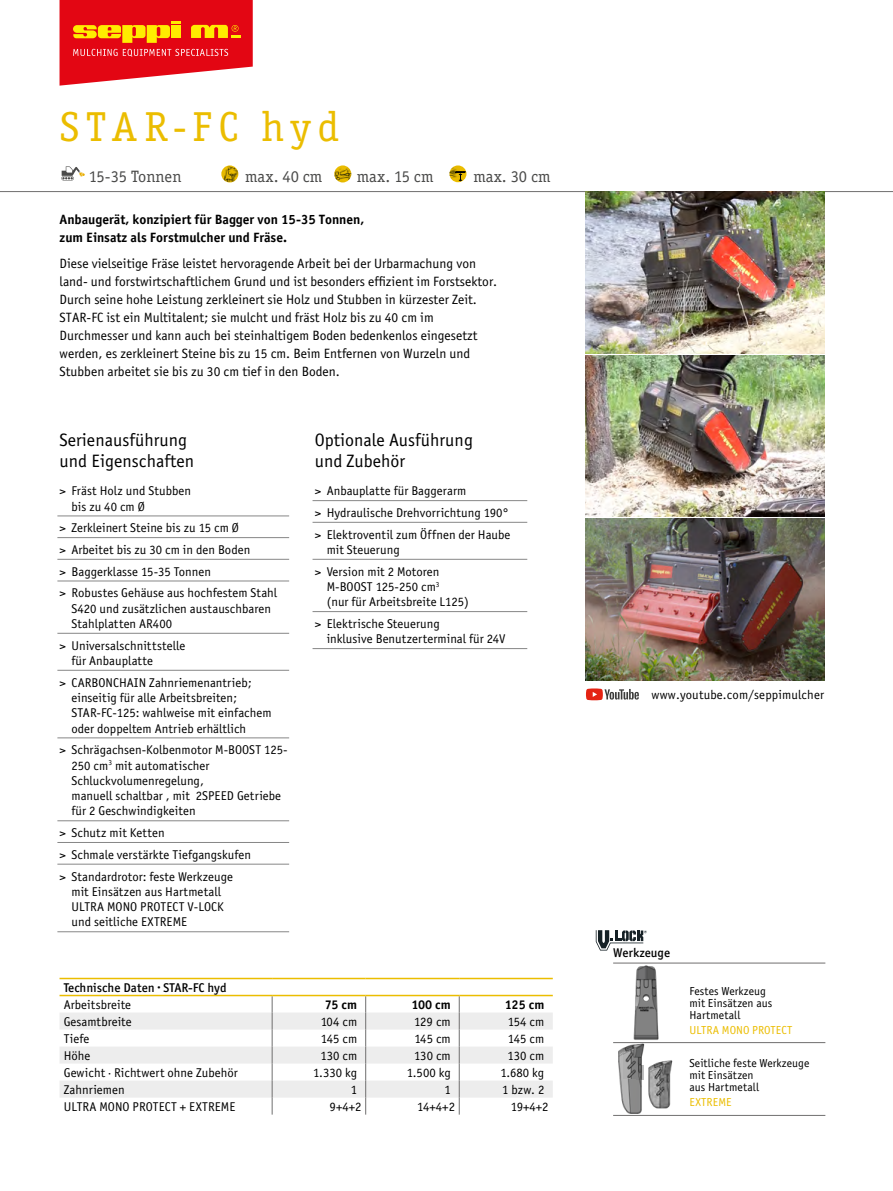
<style>
.page{position:relative;width:893px;height:1191px;background:#fff}
.page>*{position:absolute;margin:0;border:0;box-sizing:border-box;transform-origin:0 0}
.t1{font:42px "Officina Serif ITC";letter-spacing:.15em;color:#ebbd00}
.t2{font:18px/21.6px "Officina Sans Book ITC";color:#000}
.t3{font:16.5px "Officina Serif ITC";color:#4a4a49}
.t4{font:13.5px/18px "Officina Sans Book ITC";color:#000}
.t5{font:13.5px/18px "Officina Sans Bold ITC";color:#000}
.t6{font:12.75px/15.3px "Officina Sans Book ITC";color:#000}
.t7{font:12.75px "Officina Sans Medium ITC";color:#000}
.t8{font:12.75px "Officina Sans Bold ITC";color:#000}
.t9{font:11.7px/12px "Officina Sans Book ITC";color:#000}
.t10{font:11.7px "Officina Sans Book ITC";color:#ebbd00}
</style>
<div class="page">
<svg style="left:60px;top:0;width:193px;height:86px;background:#e93f30"></svg>
<hr style="left:0;top:191px;width:893px;height:1px;background:#706f6f">
<img style="left:586px;top:355px;width:238px;height:162px">
<img style="left:586px;top:192px;width:238px;height:161px">
<svg style="left:586px;top:688px;width:53px;height:12px"></svg>
<img style="left:586px;top:519px;width:238px;height:161px">
<hr style="left:61px;top:176px;width:13px;height:4px;background:#b1b1b0;border-radius:2px">
<svg style="left:62px;top:166px;width:23px;height:14px"></svg>
<img style="left:334px;top:165px;width:17px;height:17px;border-radius:9px">
<img style="left:221px;top:165px;width:17px;height:17px">
<div style="left:449px;top:165px;width:17px;height:17px;background:#ebbd00;border-radius:50%"></div>
<img style="left:449px;top:165px;width:11px;height:16px">
<svg style="left:455px;top:171px;width:11px;height:11px"></svg>
<hr style="left:613px;top:1115px;width:212px;height:1px;background:#706f6f">
<hr style="left:613px;top:1042px;width:212px;height:1px;background:#706f6f">
<img style="left:634px;top:965px;width:25px;height:75px">
<hr style="left:613px;top:962px;width:212px;height:1px;background:#706f6f">
<img style="left:617px;top:1043px;width:27px;height:71px">
<img style="left:624px;top:1043px;width:21px;height:35px">
<img style="left:637px;top:1065px;width:6px;height:14px">
<img style="left:648px;top:1060px;width:25px;height:49px">
<svg style="left:596px;top:930px;width:51px;height:20px"></svg>
<hr style="left:57px;top:515px;width:232px;height:1px;background:#878787">
<hr style="left:57px;top:537px;width:232px;height:1px;background:#878787">
<hr style="left:57px;top:559px;width:232px;height:1px;background:#878787">
<hr style="left:57px;top:581px;width:232px;height:1px;background:#878787">
<hr style="left:57px;top:633px;width:232px;height:1px;background:#878787">
<hr style="left:57px;top:670px;width:232px;height:1px;background:#878787">
<hr style="left:57px;top:737px;width:232px;height:1px;background:#878787">
<hr style="left:57px;top:820px;width:232px;height:1px;background:#878787">
<hr style="left:57px;top:842px;width:232px;height:1px;background:#878787">
<hr style="left:57px;top:864px;width:232px;height:1px;background:#878787">
<hr style="left:57px;top:931px;width:232px;height:1px;background:#878787">
<hr style="left:313px;top:500px;width:214px;height:1px;background:#878787">
<hr style="left:313px;top:522px;width:214px;height:1px;background:#878787">
<hr style="left:313px;top:559px;width:214px;height:1px;background:#878787">
<hr style="left:313px;top:611px;width:214px;height:1px;background:#878787">
<hr style="left:313px;top:648px;width:214px;height:1px;background:#878787">
<svg style="left:60px;top:996px;width:493px;height:118px"></svg>
<hr style="left:60px;top:977px;width:212px;height:2px;background:#ebbd00">
<hr style="left:272px;top:977px;width:94px;height:2px;background:#ebbd00">
<hr style="left:366px;top:977px;width:93px;height:2px;background:#ebbd00">
<hr style="left:459px;top:977px;width:94px;height:2px;background:#ebbd00">
<hr style="left:60px;top:994px;width:212px;height:2px;background:#ebbd00">
<hr style="left:272px;top:994px;width:94px;height:2px;background:#ebbd00">
<hr style="left:366px;top:994px;width:93px;height:2px;background:#ebbd00">
<hr style="left:459px;top:994px;width:94px;height:2px;background:#ebbd00">
<h1 class="t1" style="left:60px;top:100px;width:281px">STAR-FC hyd</h1>
<p class="t3" style="left:89px;top:166px;width:94px">15-35 Tonnen</p>
<p class="t3" style="left:245px;top:166px;width:79px">max. 40 cm</p>
<p class="t3" style="left:357px;top:166px;width:78px">max. 15 cm</p>
<p class="t3" style="left:473px;top:166px;width:79px">max. 30 cm</p>
<p class="t5" style="left:60px;top:209px;width:306px">Anbaugerät, konzipiert für Bagger von 15-35 Tonnen, zum Einsatz als Forstmulcher und Fräse.</p>
<p class="t4" style="left:60px;top:254px;width:439px">Diese vielseitige Fräse leistet hervoragende Arbeit bei der Urbarmachung von land- und forstwirtschaftlichem Grund und ist besonders effizient im Forstsektor.<br>Durch seine hohe Leistung zerkleinert sie Holz und Stubben in kürzester Zeit.<br>STAR-FC ist ein Multitalent; sie mulcht und fräst Holz bis zu 40 cm im Durchmesser und kann auch bei steinhaltigem Boden bedenkenlos eingesetzt werden, es zerkleinert Steine bis zu 15 cm. Beim Entfernen von Wurzeln und Stubben arbeitet sie bis zu 30 cm tief in den Boden.</p>
<h2 class="t2" style="left:60px;top:428px;width:136px">Serienausführung und Eigenschaften</h2>
<p class="t6" style="left:72px;top:483px;width:121px;text-indent:-12px">&gt; Fräst Holz und Stubben bis zu 40 cm Ø</p>
<p class="t6" style="left:60px;top:516px;width:219px;line-height:21.8px">&gt; Zerkleinert Steine bis zu 15 cm Ø<br>&gt; Arbeitet bis zu 30 cm in den Boden<br>&gt; Baggerklasse 15-35 Tonnen<br>&gt; Robustes Gehäuse aus hochfestem Stahl</p>
<p class="t6" style="left:72px;top:600px;width:201px">S420 und zusätzlichen austauschbaren<br>Stahlplatten AR400</p>
<p class="t6" style="left:72px;top:637px;width:115px;text-indent:-12px">&gt; Universalschnittstelle für Anbauplatte</p>
<p class="t6" style="left:72px;top:674px;width:202px;text-indent:-12px">&gt; CARBONCHAIN Zahnriemenantrieb; einseitig für alle Arbeitsbreiten; STAR-FC-125: wahlweise mit einfachem oder doppeltem Antrieb erhältlich</p>
<p class="t6" style="left:72px;top:742px;width:218px;text-indent:-12px">&gt; Schrägachsen-Kolbenmotor M-BOOST 125-<br>250 cm<sup>3</sup> mit automatischer<br>Schluckvolumenregelung,<br>manuell schaltbar , mit 2SPEED Getriebe für 2 Geschwindigkeiten</p>
<p class="t6" style="left:60px;top:821px;width:193px;line-height:21.6px">&gt; Schutz mit Ketten<br>&gt; Schmale verstärkte Tiefgangskufen &gt; Standardrotor: feste Werkzeuge</p>
<p class="t6" style="left:72px;top:883px;width:154px">mit Einsätzen aus Hartmetall<br>ULTRA MONO PROTECT V-LOCK und seitliche EXTREME</p>
<h2 class="t2" style="left:315px;top:428px;width:160px">Optionale Ausführung und Zubehör</h2>
<p class="t6" style="left:315px;top:480px;width:197px;line-height:21.6px">&gt; Anbauplatte für Baggerarm<br>&gt; Hydraulische Drehvorrichtung 190° &gt; Elektroventil zum Öffnen der Haube</p>
<p class="t6" style="left:315px;top:538px;width:126px;line-height:21.8px;text-indent:12px">mit Steuerung<br>&gt; Version mit 2 Motoren</p>
<p class="t6" style="left:327px;top:578px;width:144px">M-BOOST 125-250 cm<sup>3<br></sup>(nur für Arbeitsbreite L125)</p>
<p class="t6" style="left:327px;top:615px;width:180px;text-indent:-12px">&gt; Elektrische Steuerung<br>inklusive Benutzerterminal für 24V</p>
<p class="t7" style="left:64px;top:978px;width:164px">Technische Daten · STAR-FC hyd</p>
<p class="t6" style="left:64px;top:996px;width:69px">Arbeitsbreite</p>
<p class="t8" style="left:325px;top:996px;width:34px">75 cm</p>
<p class="t8" style="left:411px;top:996px;width:41px">100 cm</p>
<p class="t8" style="left:505px;top:996px;width:41px">125 cm</p>
<p class="t6" style="left:64px;top:1013px;width:70px">Gesamtbreite</p>
<p class="t6" style="left:321px;top:1013px;width:38px">104 cm</p>
<p class="t6" style="left:414px;top:1013px;width:38px">129 cm</p>
<p class="t6" style="left:508px;top:1013px;width:38px">154 cm</p>
<p class="t6" style="left:64px;top:1030px;width:27px">Tiefe</p>
<p class="t6" style="left:321px;top:1030px;width:38px">145 cm</p>
<p class="t6" style="left:414px;top:1030px;width:38px">145 cm</p>
<p class="t6" style="left:508px;top:1030px;width:38px">145 cm</p>
<p class="t6" style="left:64px;top:1047px;width:28px">Höhe</p>
<p class="t6" style="left:321px;top:1047px;width:38px">130 cm</p>
<p class="t6" style="left:414px;top:1047px;width:38px">130 cm</p>
<p class="t6" style="left:508px;top:1047px;width:38px">130 cm</p>
<p class="t6" style="left:64px;top:1064px;width:175px">Gewicht · Richtwert ohne Zubehör</p>
<p class="t6" style="left:313px;top:1064px;width:46px">1.330 kg</p>
<p class="t6" style="left:407px;top:1064px;width:46px">1.500 kg</p>
<p class="t6" style="left:500px;top:1064px;width:46px">1.680 kg</p>
<p class="t6" style="left:64px;top:1081px;width:62px">Zahnriemen</p>
<p class="t6" style="left:351px;top:1081px;width:8px">1</p>
<p class="t6" style="left:444px;top:1081px;width:8px">1</p>
<p class="t6" style="left:502px;top:1081px;width:44px">1 bzw. 2</p>
<p class="t6" style="left:64px;top:1098px;width:173px">ULTRA MONO PROTECT + EXTREME</p>
<p class="t6" style="left:330px;top:1098px;width:33px">9+4+2</p>
<p class="t6" style="left:417px;top:1098px;width:39px">14+4+2</p>
<p class="t6" style="left:511px;top:1098px;width:39px">19+4+2</p>
<p class="t6" style="left:652px;top:686px;width:174px">www.youtube.com/seppimulcher</p>
<p class="t7" style="left:613px;top:944px;width:59px">Werkzeuge</p>
<p class="t9" style="left:689px;top:984px;width:84px">Festes Werkzeug mit Einsätzen aus<br>Hartmetall</p>
<p class="t10" style="left:689px;top:1022px;width:105px">ULTRA MONO PROTECT</p>
<p class="t9" style="left:689px;top:1057px;width:122px">Seitliche feste Werkzeuge mit Einsätzen<br>aus Hartmetall</p>
<p class="t10" style="left:689px;top:1094px;width:44px">EXTREME</p>
</div>
